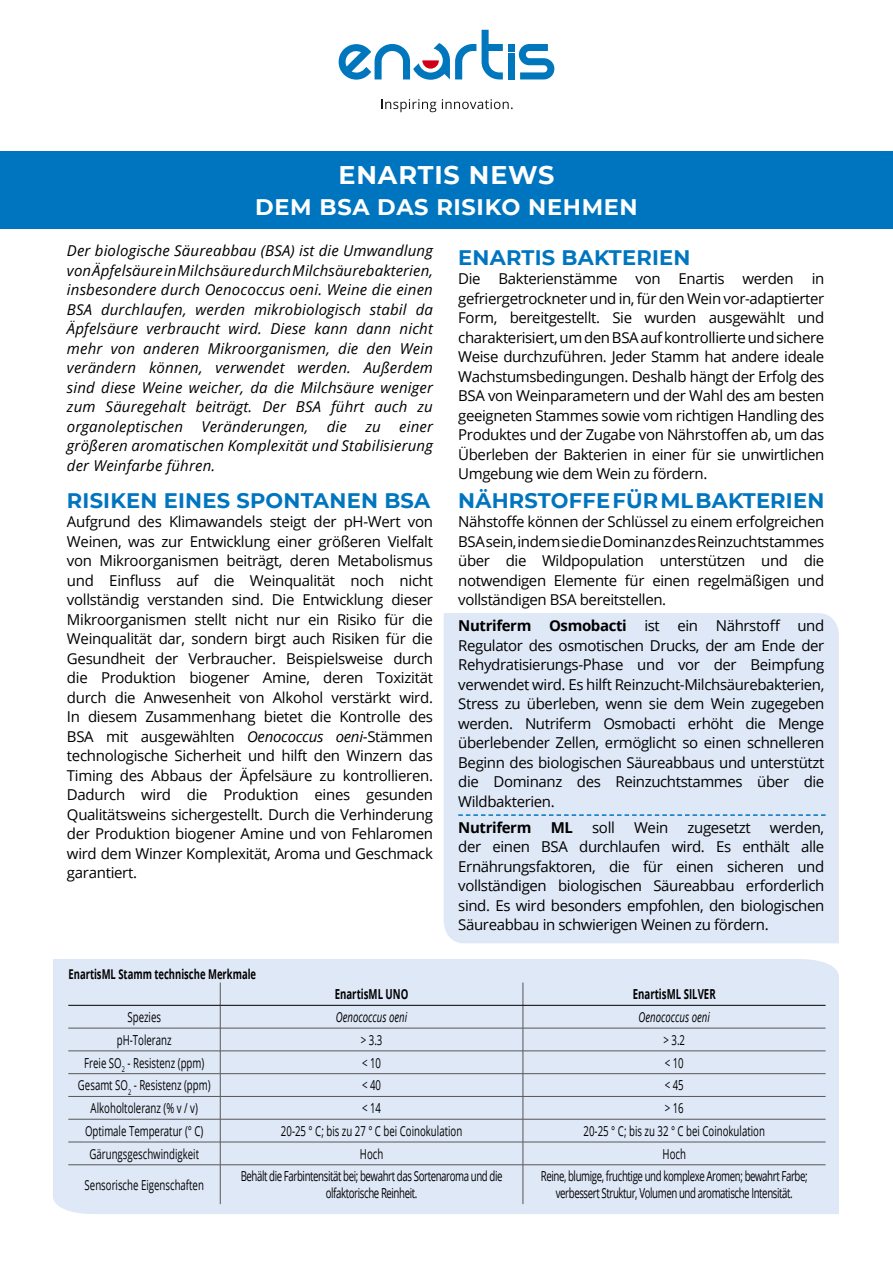
<style>
.page{position:relative;width:893px;height:1263px;background:#fff}
.page>*{position:absolute;margin:0;border:0;box-sizing:border-box;transform-origin:0 0}
.t1{font:700 25.5px "Montserrat";letter-spacing:.035em;color:#fff}
.t2{font:700 22.5px "Montserrat";letter-spacing:.03em;color:#fff}
.t3{font:700 21px "Montserrat";letter-spacing:.01em;color:#0075bf}
.t4{font:15px/19.5px "Open Sans";letter-spacing:-.025em;color:#000;text-align:justify}
.t5{font:italic 15px/19.5px "Open Sans";letter-spacing:.01em;color:#000;text-align:justify}
.t6{font:700 15px "Open Sans";letter-spacing:-.025em;color:#000}
.t7{font:13.8px "Open Sans";color:#000;scale:.7 1}
.t8{font:13.8px/16.5px "Open Sans";letter-spacing:-.04em;color:#000;text-align:center;scale:.7 1}
.t9{font:italic 13.8px "Open Sans";color:#000;scale:.7 1}
.t10{font:700 13.8px "Open Sans";color:#000;scale:.7 1}
.t11{font:700 13.5px "Open Sans";color:#000;scale:.7 1}
.s1{font-style:italic}
.s2{font-weight:700}
</style>
<div class="page">
<div style="left:444px;top:613px;width:395px;height:330px;background:#dfe8f7"></div>
<div style="left:0;top:151px;width:893px;height:78px;background:#0075bf"></div>
<svg style="left:458px;top:814px;width:368px;height:2px"></svg>
<div style="left:53px;top:959px;width:786px;height:255px;background:#dfe8f7"></div>
<hr style="left:68px;top:1028px;width:152px;height:1px;background:#575756">
<hr style="left:220px;top:1028px;width:303px;height:1px;background:#575756">
<hr style="left:523px;top:1028px;width:303px;height:1px;background:#575756">
<hr style="left:68px;top:1050px;width:152px;height:1px;background:#575756">
<hr style="left:220px;top:1050px;width:303px;height:1px;background:#575756">
<hr style="left:523px;top:1050px;width:303px;height:1px;background:#575756">
<hr style="left:68px;top:1073px;width:152px;height:1px;background:#575756">
<hr style="left:220px;top:1073px;width:303px;height:1px;background:#575756">
<hr style="left:523px;top:1073px;width:303px;height:1px;background:#575756">
<hr style="left:68px;top:1096px;width:152px;height:1px;background:#575756">
<hr style="left:220px;top:1096px;width:303px;height:1px;background:#575756">
<hr style="left:523px;top:1096px;width:303px;height:1px;background:#575756">
<hr style="left:68px;top:1119px;width:152px;height:1px;background:#575756">
<hr style="left:220px;top:1119px;width:303px;height:1px;background:#575756">
<hr style="left:523px;top:1119px;width:303px;height:1px;background:#575756">
<hr style="left:68px;top:1142px;width:152px;height:1px;background:#575756">
<hr style="left:220px;top:1142px;width:303px;height:1px;background:#575756">
<svg style="left:220px;top:982px;width:1px;height:182px"></svg>
<hr style="left:523px;top:1142px;width:303px;height:1px;background:#575756">
<svg style="left:523px;top:982px;width:1px;height:182px"></svg>
<hr style="left:68px;top:1164px;width:152px;height:1px;background:#575756">
<hr style="left:220px;top:1164px;width:303px;height:1px;background:#575756">
<hr style="left:220px;top:1165px;width:1px;height:39px;background:#575756">
<hr style="left:523px;top:1164px;width:303px;height:1px;background:#575756">
<hr style="left:523px;top:1165px;width:1px;height:39px;background:#575756">
<hr style="left:68px;top:1005px;width:152px;height:1px;background:#000">
<hr style="left:220px;top:1005px;width:303px;height:1px;background:#000">
<hr style="left:523px;top:1005px;width:303px;height:1px;background:#000">
<svg style="left:381px;top:99px;width:55px;height:13px"></svg>
<svg style="left:442px;top:99px;width:71px;height:10px"></svg>
<svg style="left:482px;top:30px;width:21px;height:49px"></svg>
<div style="left:508px;top:53px;width:7px;height:26px;background:#0076bd"></div>
<div style="left:508px;top:44px;width:7px;height:7px;background:#0076bd"></div>
<svg style="left:519px;top:44px;width:35px;height:35px"></svg>
<svg style="left:339px;top:43px;width:137px;height:37px"></svg>
<h1 class="t1" style="left:338px;top:157px;width:218px">ENARTIS NEWS</h1>
<h2 class="t2" style="left:255px;top:190px;width:384px">DEM BSA DAS RISIKO NEHMEN</h2>
<p class="t5" style="left:67px;top:240px;width:368px">Der biologische Säureabbau (BSA) ist die Umwandlung von Äpfelsäure in Milchsäure durch Milchsäurebakterien, insbesondere durch Oenococcus oeni. Weine die einen BSA durchlaufen, werden mikrobiologisch stabil da Äpfelsäure verbraucht wird. Diese kann dann nicht mehr von anderen Mikroorganismen, die den Wein verändern können, verwendet werden. Außerdem sind diese Weine weicher, da die Milchsäure weniger zum Säuregehalt beiträgt. Der BSA führt auch zu organoleptischen Veränderungen, die zu einer größeren aromatischen Komplexität und Stabilisierung der Weinfarbe führen.</p>
<h3 class="t3" style="left:67px;top:485px;width:365px">RISIKEN EINES SPONTANEN BSA</h3>
<p class="t4" style="left:67px;top:511px;width:368px">Aufgrund des Klimawandels steigt der pH-Wert von Weinen, was zur Entwicklung einer größeren Vielfalt von Mikroorganismen beiträgt, deren Metabolismus und Einfluss auf die Weinqualität noch nicht vollständig verstanden sind. Die Entwicklung dieser Mikroorganismen stellt nicht nur ein Risiko für die Weinqualität dar, sondern birgt auch Risiken für die Gesundheit der Verbraucher. Beispielsweise durch die Produktion biogener Amine, deren Toxizität durch die Anwesenheit von Alkohol verstärkt wird.<br>In diesem Zusammenhang bietet die Kontrolle des BSA mit ausgewählten <span class="s1">Oenococcus oeni</span>-Stämmen technologische Sicherheit und hilft den Winzern das Timing des Abbaus der Äpfelsäure zu kontrollieren.<br>Dadurch wird die Produktion eines gesunden Qualitätsweins sichergestellt. Durch die Verhinderung der Produktion biogener Amine und von Fehlaromen wird dem Winzer Komplexität, Aroma und Geschmack garantiert.</p>
<p class="t11" style="left:69px;top:965px;width:270px">EnartisML Stamm technische Merkmale</p>
<h3 class="t3" style="left:458px;top:242px;width:234px">ENARTIS BAKTERIEN</h3>
<p class="t4" style="left:458px;top:269px;width:368px">Die Bakterienstämme von Enartis werden in gefriergetrockneter und in, für den Wein vor-adaptierter Form, bereitgestellt. Sie wurden ausgewählt und charakterisiert, um den BSA auf kontrollierte und sichere Weise durchzuführen. Jeder Stamm hat andere ideale Wachstumsbedingungen. Deshalb hängt der Erfolg des BSA von Weinparametern und der Wahl des am besten geeigneten Stammes sowie vom richtigen Handling des Produktes und der Zugabe von Nährstoffen ab, um das Überleben der Bakterien in einer für sie unwirtlichen Umgebung wie dem Wein zu fördern.</p>
<h3 class="t3" style="left:458px;top:485px;width:367px">NÄHRSTOFFE FÜR ML BAKTERIEN</h3>
<p class="t4" style="left:458px;top:512px;width:368px">Nähstoffe können der Schlüssel zu einem erfolgreichen BSA sein, indem sie die Dominanz des Reinzuchtstammes über die Wildpopulation unterstützen und die notwendigen Elemente für einen regelmäßigen und vollständigen BSA bereitstellen.</p>
<p class="t4" style="left:458px;top:616px;width:368px"><span class="s2">Nutriferm Osmobacti</span> ist ein Nährstoff und Regulator des osmotischen Drucks, der am Ende der Rehydratisierungs-Phase und vor der Beimpfung verwendet wird. Es hilft Reinzucht-Milchsäurebakterien, Stress zu überleben, wenn sie dem Wein zugegeben werden. Nutriferm Osmobacti erhöht die Menge überlebender Zellen, ermöglicht so einen schnelleren Beginn des biologischen Säureabbaus und unterstützt die Dominanz des Reinzuchtstammes über die Wildbakterien.</p>
<p class="t6" style="left:458px;top:817px;width:75px">Nutriferm</p>
<p class="t6" style="left:551px;top:817px;width:24px">ML</p>
<p class="t4" style="left:592px;top:817px;width:24px">soll</p>
<p class="t4" style="left:634px;top:817px;width:36px">Wein</p>
<p class="t4" style="left:688px;top:817px;width:65px">zugesetzt</p>
<p class="t4" style="left:458px;top:817px;width:368px;text-indent:312px">werden, der einen BSA durchlaufen wird. Es enthält alle Ernährungsfaktoren, die für einen sicheren und vollständigen biologischen Säureabbau erforderlich sind. Es wird besonders empfohlen, den biologischen Säureabbau in schwierigen Weinen zu fördern.</p>
<p class="t10" style="left:335px;top:984px;width:107px">EnartisML UNO</p>
<p class="t10" style="left:633px;top:984px;width:120px">EnartisML SILVER</p>
<p class="t7" style="left:127px;top:1007px;width:49px">Spezies</p>
<p class="t9" style="left:336px;top:1007px;width:104px">Oenococcus oeni</p>
<p class="t9" style="left:638px;top:1007px;width:104px">Oenococcus oeni</p>
<p class="t7" style="left:117px;top:1030px;width:80px">pH-Toleranz</p>
<p class="t7" style="left:361px;top:1030px;width:32px">&gt; 3.3</p>
<p class="t7" style="left:663px;top:1030px;width:32px">&gt; 3.2</p>
<p class="t7" style="left:84px;top:1053px;width:173px">Freie SO<sub>2</sub> - Resistenz (ppm)</p>
<p class="t7" style="left:362px;top:1053px;width:29px">&lt; 10</p>
<p class="t7" style="left:665px;top:1053px;width:29px">&lt; 10</p>
<p class="t7" style="left:78px;top:1076px;width:191px">Gesamt SO<sub>2</sub> - Resistenz (ppm)</p>
<p class="t7" style="left:362px;top:1076px;width:29px">&lt; 40</p>
<p class="t7" style="left:665px;top:1076px;width:29px">&lt; 45</p>
<p class="t7" style="left:91px;top:1099px;width:155px">Alkoholtoleranz (% v / v)</p>
<p class="t7" style="left:362px;top:1099px;width:29px">&lt; 14</p>
<p class="t7" style="left:665px;top:1099px;width:29px">&gt; 16</p>
<p class="t7" style="left:85px;top:1121px;width:171px">Optimale Temperatur (° C)</p>
<p class="t7" style="left:281px;top:1121px;width:261px">20-25 ° C; bis zu 27 ° C bei Coinokulation</p>
<p class="t7" style="left:584px;top:1121px;width:261px">20-25 ° C; bis zu 32 ° C bei Coinokulation</p>
<p class="t7" style="left:89px;top:1144px;width:158px">Gärungsgeschwindigkeit</p>
<p class="t7" style="left:360px;top:1144px;width:35px">Hoch</p>
<p class="t7" style="left:662px;top:1144px;width:35px">Hoch</p>
<p class="t7" style="left:85px;top:1175px;width:172px">Sensorische Eigenschaften</p>
<p class="t8" style="left:241px;top:1168px;width:376px">Behält die Farbintensität bei; bewahrt das Sortenaroma und die olfaktorische Reinheit.</p>
<p class="t8" style="left:541px;top:1168px;width:383px">Reine, blumige, fruchtige und komplexe Aromen; bewahrt Farbe; verbessert Struktur, Volumen und aromatische Intensität.</p>
</div>
